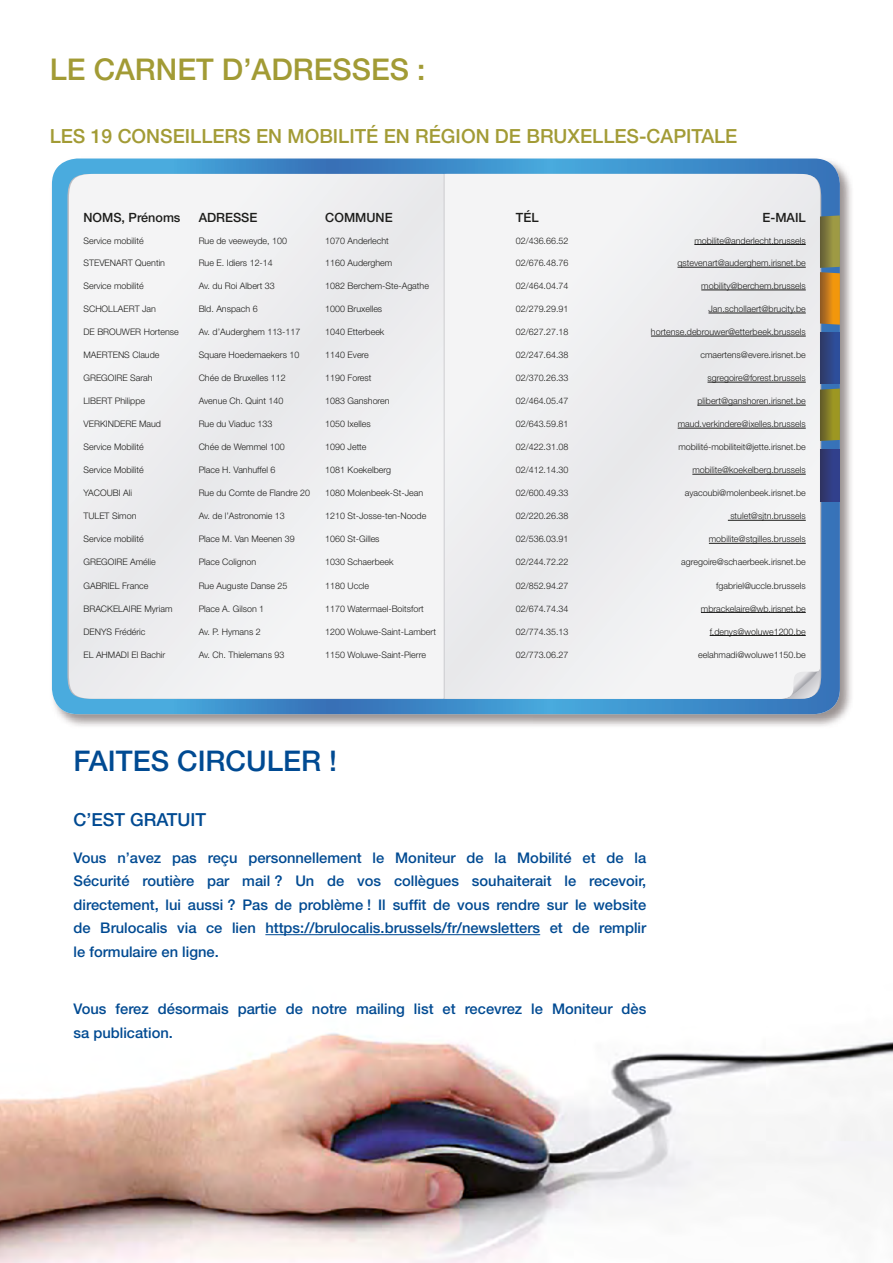
<style>
.page{position:relative;width:893px;height:1263px;background:#fff}
.page>*{position:absolute;margin:0;border:0;box-sizing:border-box;transform-origin:0 0}
.t1{font:500 30px "Helvetica Neue LT Pro";color:#a29b35}
.t2{font:500 28.5px "Helvetica Neue LT Pro";color:#004a92}
.t3{font:500 19.5px "Helvetica Neue LT Pro";color:#a29b35}
.t4{font:500 18px "Helvetica Neue LT Pro";color:#004a92}
.t5{font:500 14.7px/23.5px "Helvetica Neue LT Pro";color:#004a92;text-align:justify}
.t6{font:500 12.75px "Helvetica Neue LT Pro";color:#1d1d1b}
.t7{font:300 9px "Helvetica Neue LT Pro";color:#1d1d1b}
</style>
<div class="page">
<img style="left:0;top:1033px;width:893px;height:230px">
<img style="left:51px;top:166px;width:801px;height:560px">
<svg style="left:52px;top:158px;width:788px;height:556px;background:#4896ce"></svg>
<svg style="left:770px;top:655px;width:53px;height:45px"></svg>
<div style="left:69px;top:174px;width:375px;height:525px;background:#eeeff1"></div>
<svg style="left:820px;top:215px;width:20px;height:110px;background:#a48135"></svg>
<div style="left:818px;top:332px;width:22px;height:51px;background:linear-gradient(to right,#2f375f,#2d50a1)"></div>
<svg style="left:820px;top:389px;width:20px;height:52px"></svg>
<div style="left:818px;top:450px;width:22px;height:51px;background:linear-gradient(to right,#30335f,#314294)"></div>
<div style="left:444px;top:174px;width:376px;height:525px;background:#eeeff0"></div>
<hr style="left:265px;top:934px;width:275px;height:1px;background:#004a92">
<hr style="left:694px;top:244px;width:112px;height:1px;background:#1d1d1b">
<hr style="left:677px;top:267px;width:129px;height:1px;background:#1d1d1b">
<hr style="left:701px;top:290px;width:105px;height:1px;background:#1d1d1b">
<hr style="left:708px;top:313px;width:98px;height:1px;background:#1d1d1b">
<hr style="left:651px;top:336px;width:155px;height:1px;background:#1d1d1b">
<hr style="left:707px;top:382px;width:99px;height:1px;background:#1d1d1b">
<hr style="left:697px;top:405px;width:109px;height:1px;background:#1d1d1b">
<hr style="left:678px;top:428px;width:128px;height:1px;background:#1d1d1b">
<hr style="left:692px;top:474px;width:114px;height:1px;background:#1d1d1b">
<hr style="left:728px;top:520px;width:78px;height:1px;background:#1d1d1b">
<hr style="left:709px;top:543px;width:97px;height:1px;background:#1d1d1b">
<hr style="left:701px;top:612px;width:105px;height:1px;background:#1d1d1b">
<hr style="left:710px;top:635px;width:96px;height:1px;background:#1d1d1b">
<h1 class="t1" style="left:50px;top:52px;width:377px">LE CARNET D’ADRESSES :</h1>
<h3 class="t3" style="left:50px;top:124px;width:689px">LES 19 CONSEILLERS EN MOBILITÉ EN RÉGION DE BRUXELLES-CAPITALE</h3>
<h3 class="t6" style="left:83px;top:210px;width:99px">NOMS, Prénoms</h3>
<h3 class="t6" style="left:199px;top:210px;width:60px">ADRESSE</h3>
<h3 class="t6" style="left:325px;top:210px;width:69px">COMMUNE</h3>
<h3 class="t6" style="left:516px;top:210px;width:24px">TÉL</h3>
<h3 class="t6" style="left:762px;top:210px;width:45px">E-MAIL</h3>
<p class="t7" style="left:83px;top:235px;width:62px">Service mobilité</p>
<p class="t7" style="left:199px;top:235px;width:90px">Rue de veeweyde, 100</p>
<p class="t7" style="left:325px;top:235px;width:65px">1070 Anderlecht</p>
<p class="t7" style="left:516px;top:235px;width:54px">02/436.66.52</p>
<p class="t7" style="left:694px;top:235px;width:113px">mobilite@anderlecht.brussels</p>
<p class="t7" style="left:83px;top:258px;width:83px">STEVENART Quentin</p>
<p class="t7" style="left:199px;top:258px;width:76px">Rue E. Idiers 12-14</p>
<p class="t7" style="left:325px;top:258px;width:69px">1160 Auderghem</p>
<p class="t7" style="left:516px;top:258px;width:54px">02/676.48.76</p>
<p class="t7" style="left:677px;top:258px;width:130px">qstevenart@auderghem.irisnet.be</p>
<p class="t7" style="left:83px;top:280px;width:62px">Service mobilité</p>
<p class="t7" style="left:199px;top:280px;width:78px">Av. du Roi Albert 33</p>
<p class="t7" style="left:325px;top:280px;width:105px">1082 Berchem-Ste-Agathe</p>
<p class="t7" style="left:516px;top:280px;width:54px">02/464.04.74</p>
<p class="t7" style="left:701px;top:280px;width:106px">mobility@berchem.brussels</p>
<p class="t7" style="left:83px;top:303px;width:74px">SCHOLLAERT Jan</p>
<p class="t7" style="left:199px;top:303px;width:60px">Bld. Anspach 6</p>
<p class="t7" style="left:325px;top:303px;width:58px">1000 Bruxelles</p>
<p class="t7" style="left:516px;top:303px;width:54px">02/279.29.91</p>
<p class="t7" style="left:708px;top:303px;width:99px">Jan.schollaert@brucity.be</p>
<p class="t7" style="left:83px;top:326px;width:97px">DE BROUWER Hortense</p>
<p class="t7" style="left:199px;top:326px;width:103px">Av. d’Auderghem 113-117</p>
<p class="t7" style="left:325px;top:326px;width:61px">1040 Etterbeek</p>
<p class="t7" style="left:516px;top:326px;width:54px">02/627.27.18</p>
<p class="t7" style="left:651px;top:326px;width:156px">hortense.debrouwer@etterbeek.brussels</p>
<p class="t7" style="left:83px;top:349px;width:77px">MAERTENS Claude</p>
<p class="t7" style="left:199px;top:349px;width:102px">Square Hoedemaekers 10</p>
<p class="t7" style="left:325px;top:349px;width:45px">1140 Evere</p>
<p class="t7" style="left:516px;top:349px;width:54px">02/247.64.38</p>
<p class="t7" style="left:700px;top:349px;width:107px">cmaertens@evere.irisnet.be</p>
<p class="t7" style="left:83px;top:372px;width:71px">GREGOIRE Sarah</p>
<p class="t7" style="left:199px;top:372px;width:88px">Chée de Bruxelles 112</p>
<p class="t7" style="left:325px;top:372px;width:48px">1190 Forest</p>
<p class="t7" style="left:516px;top:372px;width:54px">02/370.26.33</p>
<p class="t7" style="left:707px;top:372px;width:100px">sgregoire@forest.brussels</p>
<p class="t7" style="left:83px;top:395px;width:63px">LIBERT Philippe</p>
<p class="t7" style="left:199px;top:395px;width:86px">Avenue Ch. Quint 140</p>
<p class="t7" style="left:325px;top:395px;width:66px">1083 Ganshoren</p>
<p class="t7" style="left:516px;top:395px;width:54px">02/464.05.47</p>
<p class="t7" style="left:697px;top:395px;width:110px">plibert@ganshoren.irisnet.be</p>
<p class="t7" style="left:83px;top:418px;width:79px">VERKINDERE Maud</p>
<p class="t7" style="left:199px;top:418px;width:75px">Rue du Viaduc 133</p>
<p class="t7" style="left:325px;top:418px;width:47px">1050 Ixelles</p>
<p class="t7" style="left:516px;top:418px;width:54px">02/643.59.81</p>
<p class="t7" style="left:678px;top:418px;width:130px">maud.verkindere@ixelles.brussels</p>
<p class="t7" style="left:83px;top:442px;width:62px">Service Mobilité</p>
<p class="t7" style="left:199px;top:442px;width:87px">Chée de Wemmel 100</p>
<p class="t7" style="left:325px;top:442px;width:43px">1090 Jette</p>
<p class="t7" style="left:516px;top:442px;width:54px">02/422.31.08</p>
<p class="t7" style="left:678px;top:442px;width:129px">mobilité-mobiliteit@jette.irisnet.be</p>
<p class="t7" style="left:83px;top:465px;width:62px">Service Mobilité</p>
<p class="t7" style="left:199px;top:465px;width:78px">Place H. Vanhuffel 6</p>
<p class="t7" style="left:325px;top:465px;width:67px">1081 Koekelberg</p>
<p class="t7" style="left:516px;top:465px;width:54px">02/412.14.30</p>
<p class="t7" style="left:692px;top:465px;width:115px">mobilite@koekelberg.brussels</p>
<p class="t7" style="left:83px;top:488px;width:50px">YACOUBI Ali</p>
<p class="t7" style="left:199px;top:488px;width:113px">Rue du Comte de Flandre 20</p>
<p class="t7" style="left:325px;top:488px;width:99px">1080 Molenbeek-St-Jean</p>
<p class="t7" style="left:516px;top:488px;width:54px">02/600.49.33</p>
<p class="t7" style="left:685px;top:488px;width:123px">ayacoubi@molenbeek.irisnet.be</p>
<p class="t7" style="left:83px;top:511px;width:54px">TULET Simon</p>
<p class="t7" style="left:199px;top:511px;width:88px">Av. de l’Astronomie 13</p>
<p class="t7" style="left:325px;top:511px;width:103px">1210 St-Josse-ten-Noode</p>
<p class="t7" style="left:516px;top:511px;width:54px">02/220.26.38</p>
<p class="t7" style="left:730px;top:511px;width:77px">stulet@sjtn.brussels</p>
<p class="t7" style="left:83px;top:534px;width:62px">Service mobilité</p>
<p class="t7" style="left:199px;top:534px;width:97px">Place M. Van Meenen 39</p>
<p class="t7" style="left:325px;top:534px;width:56px">1060 St-Gilles</p>
<p class="t7" style="left:516px;top:534px;width:54px">02/536.03.91</p>
<p class="t7" style="left:709px;top:534px;width:98px">mobilite@stgilles.brussels</p>
<p class="t7" style="left:83px;top:557px;width:74px">GREGOIRE Amélie</p>
<p class="t7" style="left:199px;top:557px;width:59px">Place Colignon</p>
<p class="t7" style="left:325px;top:557px;width:70px">1030 Schaerbeek</p>
<p class="t7" style="left:516px;top:557px;width:54px">02/244.72.22</p>
<p class="t7" style="left:681px;top:557px;width:126px">agregoire@schaerbeek.irisnet.be</p>
<p class="t7" style="left:83px;top:580px;width:66px">GABRIEL France</p>
<p class="t7" style="left:199px;top:580px;width:90px">Rue Auguste Danse 25</p>
<p class="t7" style="left:325px;top:580px;width:45px">1180 Uccle</p>
<p class="t7" style="left:516px;top:580px;width:54px">02/852.94.27</p>
<p class="t7" style="left:716px;top:580px;width:91px">fgabriel@uccle.brussels</p>
<p class="t7" style="left:83px;top:603px;width:90px">BRACKELAIRE Myriam</p>
<p class="t7" style="left:199px;top:603px;width:67px">Place A. Gilson 1</p>
<p class="t7" style="left:325px;top:603px;width:100px">1170 Watermael-Boitsfort</p>
<p class="t7" style="left:516px;top:603px;width:54px">02/674.74.34</p>
<p class="t7" style="left:701px;top:603px;width:106px">mbrackelaire@wb.irisnet.be</p>
<p class="t7" style="left:83px;top:626px;width:64px">DENYS Frédéric</p>
<p class="t7" style="left:199px;top:626px;width:64px">Av. P. Hymans 2</p>
<p class="t7" style="left:325px;top:626px;width:112px">1200 Woluwe-Saint-Lambert</p>
<p class="t7" style="left:516px;top:626px;width:54px">02/774.35.13</p>
<p class="t7" style="left:710px;top:626px;width:98px">f.denys@woluwe1200.be</p>
<p class="t7" style="left:83px;top:649px;width:83px">EL AHMADI El Bachir</p>
<p class="t7" style="left:199px;top:649px;width:87px">Av. Ch. Thielemans 93</p>
<p class="t7" style="left:325px;top:649px;width:102px">1150 Woluwe-Saint-Pierre</p>
<p class="t7" style="left:516px;top:649px;width:54px">02/773.06.27</p>
<p class="t7" style="left:698px;top:649px;width:109px">eelahmadi@woluwe1150.be</p>
<h2 class="t2" style="left:74px;top:744px;width:265px">FAITES CIRCULER !</h2>
<h3 class="t4" style="left:74px;top:809px;width:134px">C’EST GRATUIT</h3>
<p class="t5" style="left:74px;top:845px;width:574px">Vous n’avez pas reçu personnellement le Moniteur de la Mobilité et de la Sécurité routière par mail ? Un de vos collègues souhaiterait le recevoir, directement, lui aussi ? Pas de problème ! Il suffit de vous rendre sur le website de Brulocalis via ce lien https://brulocalis.brussels/fr/newsletters et de remplir le formulaire en ligne.</p>
<h3 class="t5" style="left:74px;top:997px;width:574px">Vous ferez désormais partie de notre mailing list et recevrez le Moniteur dès sa publication.</h3>
</div>
